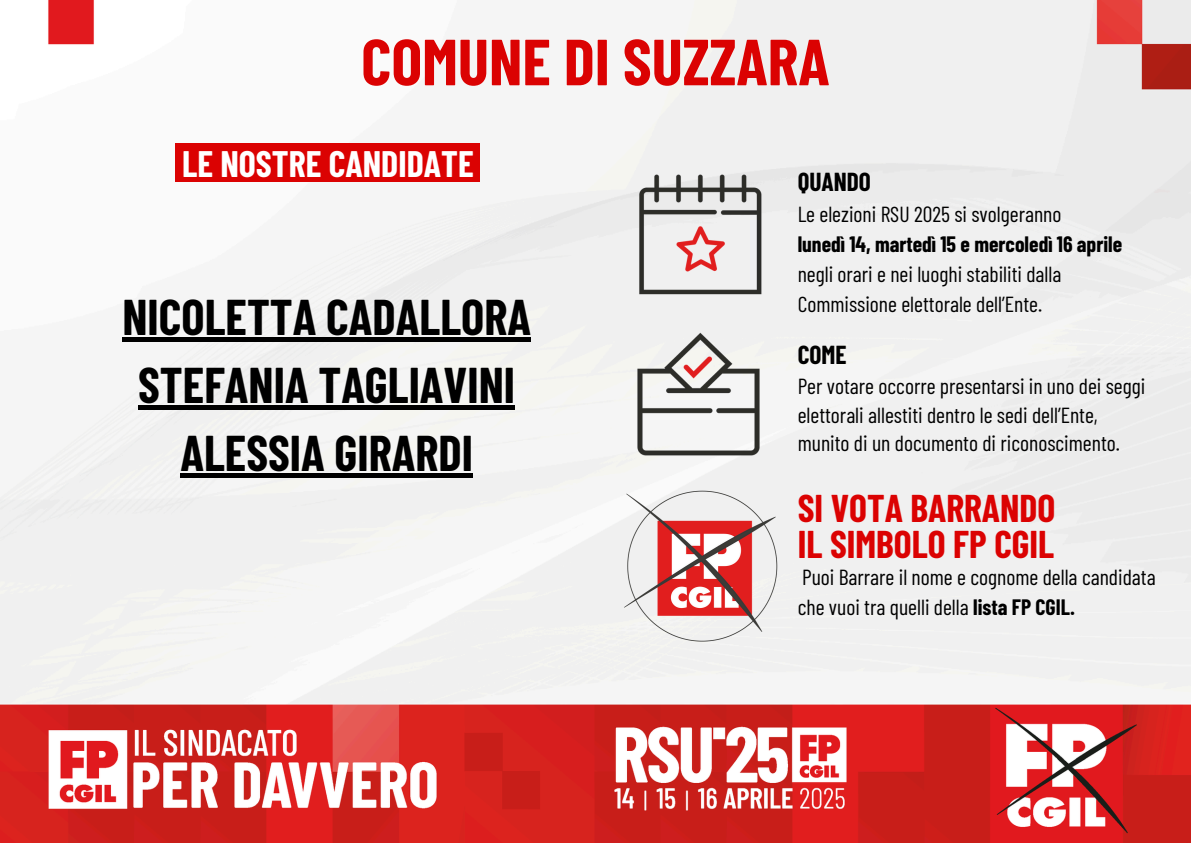
<style>
.page{position:relative;width:1191px;height:843px;background:#fff}
.page>*{position:absolute;margin:0;border:0;box-sizing:border-box;transform-origin:0 0}
.t1{font:700 65px "Barlow Condensed";color:#db0202}
.t2{font:700 49px/67.9px "Barlow Condensed";color:#000;text-align:center}
.t3{font:700 37.8px "Barlow Condensed";color:#db0202}
.t4{font:700 36px "Barlow Condensed";color:#fff}
.t5{font:700 25.4px "Barlow Condensed";color:#000}
.t6{font:21.8px/30px "Barlow Condensed";color:#000}
.t7{font:700 21.8px "Barlow Condensed";color:#000}
.s1{font-weight:700}
</style>
<div class="page">
<img style="left:0;top:0;width:1190px;height:842px">
<div style="left:175px;top:144px;width:305px;height:38px;background:#db0202"></div>
<img style="left:602px;top:144px;width:195px;height:159px">
<img style="left:602px;top:303px;width:195px;height:195px">
<img style="left:617px;top:482px;width:165px;height:166px">
<hr style="left:122px;top:337px;width:409px;height:4px;background:#000">
<hr style="left:138px;top:405px;width:377px;height:4px;background:#000">
<hr style="left:180px;top:473px;width:293px;height:4px;background:#000">
<h1 class="t1" style="left:361px;top:20px;width:470px">COMUNE DI SUZZARA</h1>
<p class="t4" style="left:182px;top:141px;width:293px">LE NOSTRE CANDIDATE</p>
<h3 class="t2" style="left:122px;top:281px;width:410px">NICOLETTA CADALLORA<br>STEFANIA TAGLIAVINI<br>ALESSIA GIRARDI</h3>
<h2 class="t5" style="left:797px;top:166px;width:75px">QUANDO</h2>
<p class="t6" style="left:797px;top:198px;width:265px">Le elezioni RSU 2025 si svolgeranno</p>
<p class="t7" style="left:797px;top:230px;width:326px">lunedì 14, martedì 15 e mercoledì 16 aprile</p>
<p class="t6" style="left:797px;top:258px;width:265px">negli orari e nei luoghi stabiliti dalla<br>Commissione elettorale dell’Ente.</p>
<p class="t5" style="left:797px;top:339px;width:50px">COME</p>
<p class="t6" style="left:797px;top:371px;width:349px;line-height:28.5px">Per votare occorre presentarsi in uno dei seggi elettorali allestiti dentro le sedi dell’Ente, munito di un documento di riconoscimento.</p>
<p class="t3" style="left:797px;top:484px;width:259px">SI VOTA BARRANDO</p>
<p class="t3" style="left:797px;top:520px;width:258px">IL SIMBOLO FP CGIL</p>
<p class="t6" style="left:797px;top:561px;width:359px">Puoi Barrare il nome e cognome della candidata che vuoi tra quelli della <span class="s1">lista FP CGIL.</span></p>
</div>
